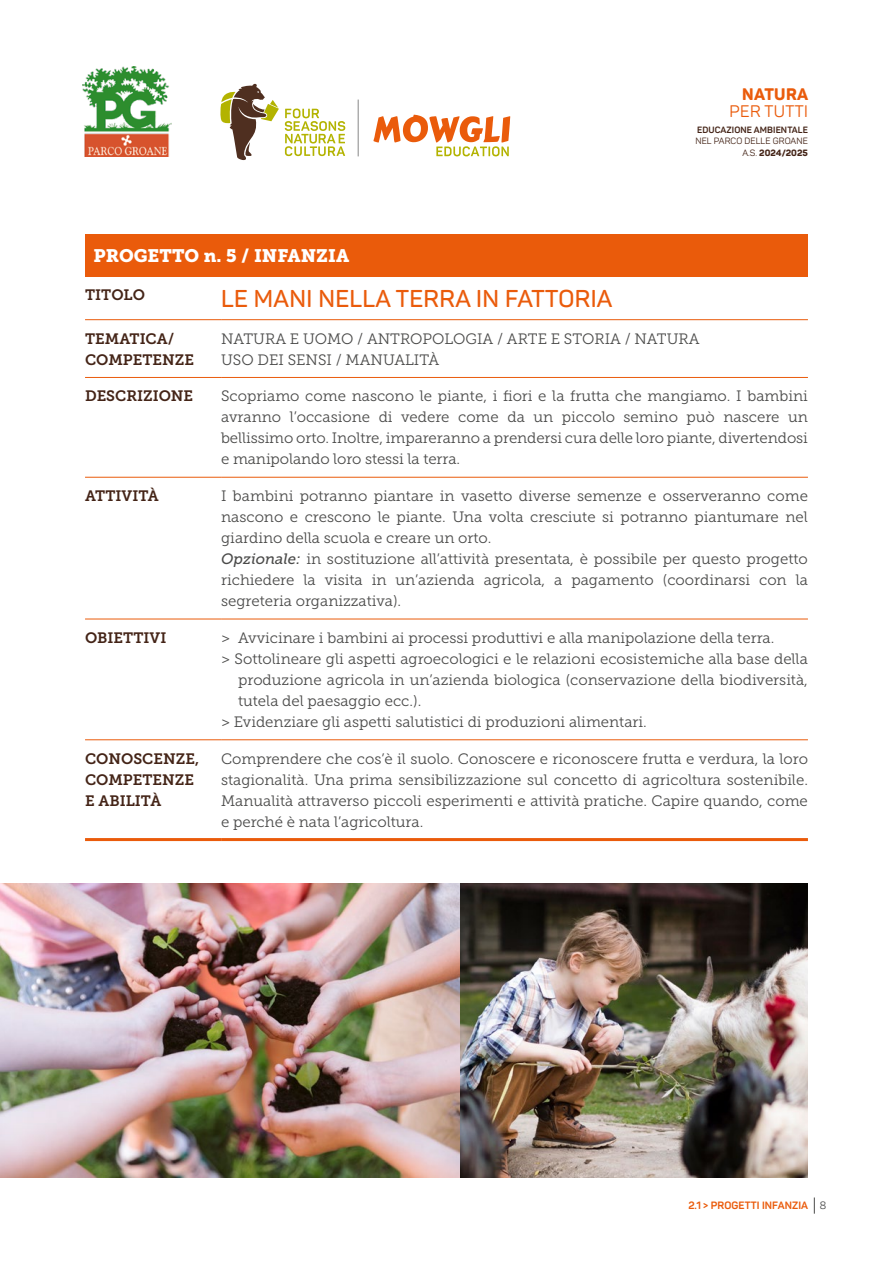
<style>
.page{position:relative;width:893px;height:1263px;background:#fff}
.page>*{position:absolute;margin:0;border:0;box-sizing:border-box;transform-origin:0 0}
.t1{font:600 24px "Panton";letter-spacing:.015em;color:#ea5b0b}
.t2{font:18px "Museo Slab 900";color:#fff}
.t3{font:16.5px "Panton";letter-spacing:.02em;color:#ea5b0b}
.t4{font:800 16.5px "Panton";letter-spacing:.02em;color:#ea5b0b}
.t5{font:15px/21px "Museo Slab 300";color:#4a4a49}
.t6{font:15px/21px "Museo Slab 700";color:#442417}
.t7{font:700 10.5px "Panton";letter-spacing:.01em;color:#ea5b0b}
.t8{font:9px/11.2px "Panton";letter-spacing:.01em;color:#442417;text-align:right}
.t9{font:700 9px "Panton";letter-spacing:.01em;color:#442417}
.s1{font-weight:800}
.s2{font-family:"Museo Slab 500";font-style:italic}
.s3{font-weight:400;color:#4a4a49}
</style>
<div class="page">
<svg style="left:285px;top:108px;width:60px;height:48px"></svg>
<svg style="left:220px;top:83px;width:59px;height:78px"></svg>
<img style="left:82px;top:67px;width:90px;height:89px">
<svg style="left:373px;top:115px;width:137px;height:41px"></svg>
<hr style="left:358px;top:100px;width:1px;height:56px;background:#878787">
<svg style="left:814px;top:1197px;width:1px;height:17px"></svg>
<div style="left:85px;top:234px;width:723px;height:42px;background:#ea5b0b"></div>
<hr style="left:85px;top:319px;width:136px;height:1px;background:#ea5b0b">
<hr style="left:85px;top:377px;width:136px;height:1px;background:#ea5b0b">
<hr style="left:221px;top:319px;width:587px;height:1px;background:#ea5b0b">
<hr style="left:221px;top:377px;width:587px;height:1px;background:#ea5b0b">
<hr style="left:85px;top:477px;width:136px;height:1px;background:#ea5b0b">
<hr style="left:221px;top:477px;width:587px;height:1px;background:#ea5b0b">
<hr style="left:85px;top:619px;width:136px;height:1px;background:#ea5b0b">
<hr style="left:221px;top:619px;width:587px;height:1px;background:#ea5b0b">
<hr style="left:85px;top:739px;width:136px;height:1px;background:#ea5b0b">
<hr style="left:85px;top:838px;width:136px;height:3px;background:#ea5b0b">
<hr style="left:221px;top:739px;width:587px;height:1px;background:#ea5b0b">
<hr style="left:221px;top:838px;width:587px;height:3px;background:#ea5b0b">
<img style="left:0;top:883px;width:808px;height:295px">
<p class="t4" style="left:742px;top:84px;width:67px">NATURA</p>
<p class="t3" style="left:730px;top:101px;width:80px">PER TUTTI</p>
<p class="t9" style="left:697px;top:124px;width:112px">EDUCAZIONE AMBIENTALE</p>
<p class="t8" style="left:695px;top:136px;width:114px">NEL PARCO DELLE GROANE<br>A.S. <span class="s1">2024/2025</span></p>
<p class="t2" style="left:94px;top:245px;width:257px">PROGETTO n. 5 / INFANZIA</p>
<p class="t6" style="left:85px;top:285px;width:62px">TITOLO</p>
<h1 class="t1" style="left:221px;top:284px;width:393px">LE MANI NELLA TERRA IN FATTORIA</h1>
<p class="t6" style="left:85px;top:328px;width:111px">TEMATICA/<br>COMPETENZE</p>
<p class="t5" style="left:221px;top:328px;width:480px">NATURA E UOMO / ANTROPOLOGIA / ARTE E STORIA / NATURA<br>USO DEI SENSI / MANUALITÀ</p>
<p class="t6" style="left:85px;top:386px;width:110px">DESCRIZIONE</p>
<p class="t5" style="left:221px;top:386px;width:588px;text-align:justify">Scopriamo come nascono le piante, i fiori e la frutta che mangiamo. I bambini avranno l’occasione di vedere come da un piccolo semino può nascere un bellissimo orto. Inoltre, impareranno a prendersi cura delle loro piante, divertendosi e manipolando loro stessi la terra.</p>
<p class="t6" style="left:85px;top:486px;width:75px">ATTIVITÀ</p>
<p class="t5" style="left:221px;top:486px;width:588px">I bambini potranno piantare in vasetto diverse semenze e osserveranno come nascono e crescono le piante. Una volta cresciute si potranno piantumare nel giardino della scuola e creare un orto.<br><span class="s2">Opzionale:</span> in sostituzione all’attività presentata, è possibile per questo progetto richiedere la visita in un’azienda agricola, a pagamento (coordinarsi con la segreteria organizzativa).</p>
<p class="t6" style="left:85px;top:627px;width:83px">OBIETTIVI</p>
<p class="t5" style="left:221px;top:627px;width:555px">&gt; Avvicinare i bambini ai processi produttivi e alla manipolazione della terra.</p>
<p class="t5" style="left:221px;top:648px;width:588px">&gt; Sottolineare gli aspetti agroecologici e le relazioni ecosistemiche alla base della</p>
<p class="t5" style="left:238px;top:669px;width:571px">produzione agricola in un’azienda biologica (conservazione della biodiversità,</p>
<p class="t5" style="left:238px;top:690px;width:185px">tutela del paesaggio ecc.).</p>
<p class="t5" style="left:221px;top:711px;width:427px">&gt; Evidenziare gli aspetti salutistici di produzioni alimentari.</p>
<p class="t6" style="left:85px;top:748px;width:116px">CONOSCENZE,<br>COMPETENZE<br>E ABILITÀ</p>
<p class="t5" style="left:221px;top:748px;width:588px;text-align:justify">Comprendere che cos’è il suolo. Conoscere e riconoscere frutta e verdura, la loro stagionalità. Una prima sensibilizzazione sul concetto di agricoltura sostenibile.<br>Manualità attraverso piccoli esperimenti e attività pratiche. Capire quando, come e perché è nata l’agricoltura.</p>
<p class="t7" style="left:688px;top:1199px;width:139px">2.1 &gt; PROGETTI INFANZIA <span class="s3">8</span></p>
</div>
